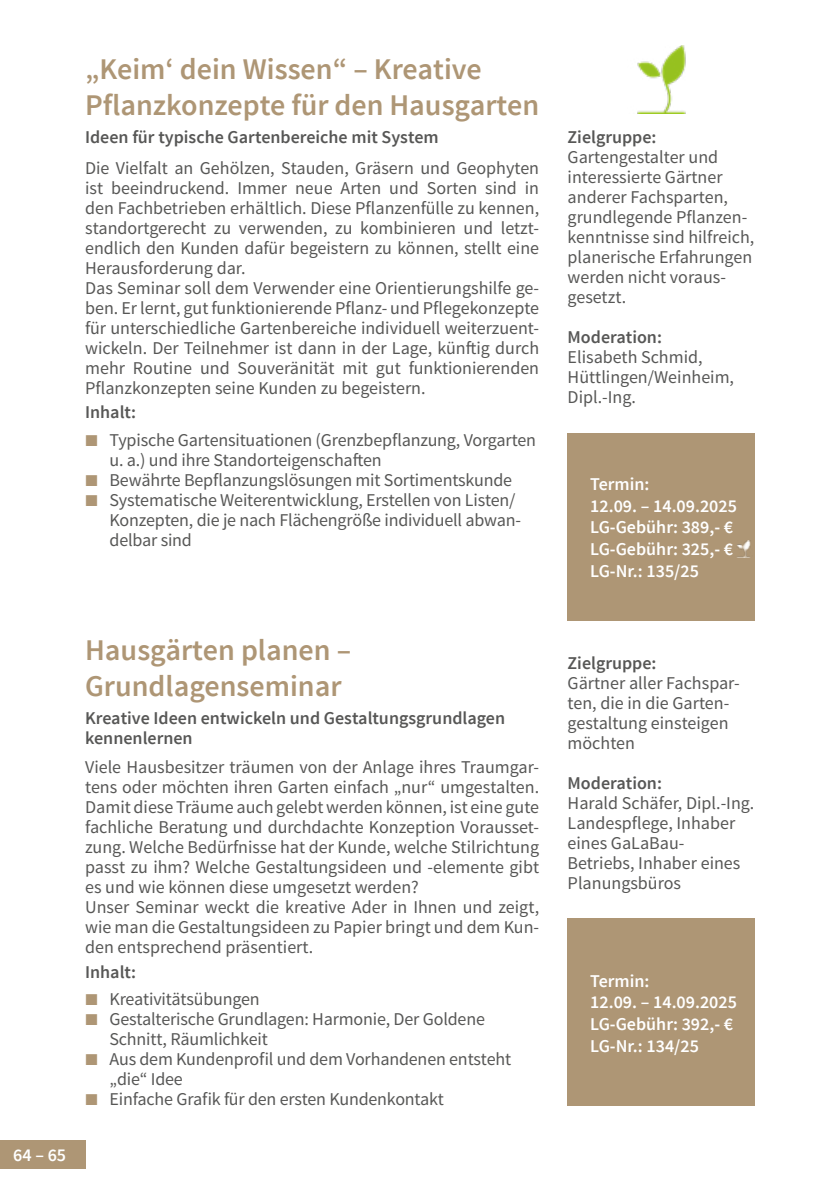
<style>
.page{position:relative;width:840px;height:1191px;background:#fff}
.page>*{position:absolute;margin:0;border:0;box-sizing:border-box;transform-origin:0 0}
.t1{font:600 30px/36px "Source Sans Pro";color:#ae9675}
.t2{font:18px/20px "Source Sans Pro";color:#575756}
.t3{font:600 18px/20px "Source Sans Pro";color:#575756}
.t4{font:600 18px/21.6px "Source Sans Pro";color:#fff}
.s1{font-family:"Source Serif Variable";color:#ae9675}
</style>
<div class="page">
<div style="left:0;top:1140px;width:85px;height:28px;background:#ae9675"></div>
<div style="left:567px;top:918px;width:187px;height:188px;background:#ae9675"></div>
<img style="left:637px;top:45px;width:49px;height:68px">
<div style="left:567px;top:433px;width:187px;height:187px;background:#ae9675"></div>
<img style="left:737px;top:540px;width:14px;height:17px">
<h1 class="t1" style="left:85px;top:51px;width:455px">„Keim‘ dein Wissen“ – Kreative<br>Pflanzkonzepte für den Hausgarten</h1>
<p class="t3" style="left:85px;top:128px;width:355px">Ideen für typische Gartenbereiche mit System</p>
<p class="t2" style="left:85px;top:159px;width:455px">Die Vielfalt an Gehölzen, Stauden, Gräsern und Geophyten ist beeindruckend. Immer neue Arten und Sorten sind in den Fachbetrieben erhältlich. Diese Pflanzenfülle zu kennen, standortgerecht zu verwenden, zu kombinieren und letzt&shy;endlich den Kunden dafür begeistern zu können, stellt eine Herausforderung dar.<br>Das Seminar soll dem Verwender eine Orientierungshilfe ge&shy;ben. Er lernt, gut funktionierende Pflanz- und Pflegekonzepte für unterschiedliche Gartenbereiche individuell weiterzuent&shy;wickeln. Der Teilnehmer ist dann in der Lage, künftig durch mehr Routine und Souveränität mit gut funktionierenden Pflanzkonzepten seine Kunden zu begeistern.</p>
<p class="t3" style="left:85px;top:403px;width:53px">Inhalt:</p>
<p class="t2" style="left:109px;top:430px;width:428px;text-indent:-24px"><span class="s1">■</span> Typische Gartensituationen (Grenzbepflanzung, Vorgarten u. a.) und ihre Standorteigenschaften</p>
<p class="t2" style="left:85px;top:470px;width:428px"><span class="s1">■</span> Bewährte Bepflanzungslösungen mit Sortimentskunde</p>
<p class="t2" style="left:109px;top:490px;width:413px;text-indent:-24px"><span class="s1">■</span> Systematische Weiterentwicklung, Erstellen von Listen/<br>Konzepten, die je nach Flächengröße individuell abwan&shy;delbar sind</p>
<p class="t4" style="left:13px;top:1144px;width:54px">64 – 65</p>
<h1 class="t1" style="left:85px;top:632px;width:267px">Hausgärten planen –<br>Grundlagenseminar</h1>
<p class="t3" style="left:85px;top:709px;width:421px">Kreative Ideen entwickeln und Gestaltungsgrundlagen kennenlernen</p>
<p class="t2" style="left:85px;top:757px;width:455px">Viele Hausbesitzer träumen von der Anlage ihres Traumgar&shy;tens oder möchten ihren Garten einfach „nur“ umgestalten.<br>Damit diese Träume auch gelebt werden können, ist eine gute fachliche Beratung und durchdachte Konzeption Vorausset&shy;zung. Welche Bedürfnisse hat der Kunde, welche Stilrichtung passt zu ihm? Welche Gestaltungsideen und -elemente gibt es und wie können diese umgesetzt werden?<br>Unser Seminar weckt die kreative Ader in Ihnen und zeigt, wie man die Gestaltungsideen zu Papier bringt und dem Kun&shy;den entsprechend präsentiert.</p>
<p class="t3" style="left:85px;top:962px;width:53px">Inhalt:</p>
<p class="t2" style="left:85px;top:989px;width:176px"><span class="s1">■</span> Kreativitätsübungen</p>
<p class="t2" style="left:109px;top:1009px;width:377px;text-indent:-24px"><span class="s1">■</span> Gestalterische Grundlagen: Harmonie, Der Goldene<br>Schnitt, Räumlichkeit</p>
<p class="t2" style="left:109px;top:1049px;width:403px;text-indent:-24px"><span class="s1">■</span> Aus dem Kundenprofil und dem Vorhandenen entsteht „die“ Idee</p>
<p class="t2" style="left:85px;top:1089px;width:360px"><span class="s1">■</span> Einfache Grafik für den ersten Kundenkontakt</p>
<p class="t3" style="left:567px;top:128px;width:90px">Zielgruppe:</p>
<p class="t2" style="left:567px;top:147px;width:188px">Gartengestalter und interessierte Gärtner anderer Fachsparten, grundlegende Pflanzen&shy;kenntnisse sind hilfreich, planerische Erfahrungen werden nicht voraus&shy;gesetzt.</p>
<p class="t3" style="left:567px;top:328px;width:96px">Moderation:</p>
<p class="t2" style="left:567px;top:347px;width:168px">Elisabeth Schmid,<br>Hüttlingen/Weinheim,<br>Dipl.-Ing.</p>
<p class="t4" style="left:590px;top:474px;width:148px">Termin:<br>12.09. – 14.09.2025<br>LG-Gebühr: 389,- €<br>LG-Gebühr: 325,- €<br>LG-Nr.: 135/25</p>
<p class="t3" style="left:567px;top:653px;width:90px">Zielgruppe:</p>
<p class="t2" style="left:567px;top:673px;width:173px">Gärtner aller Fachspar&shy;ten, die in die Garten&shy;gestaltung einsteigen möchten</p>
<p class="t3" style="left:567px;top:773px;width:96px">Moderation:</p>
<p class="t2" style="left:567px;top:793px;width:188px">Harald Schäfer, Dipl.-Ing.<br>Landespflege, Inhaber eines GaLaBau-<br>Betriebs, Inhaber eines<br>Planungsbüros</p>
<p class="t4" style="left:590px;top:970px;width:148px">Termin:<br>12.09. – 14.09.2025<br>LG-Gebühr: 392,- €<br>LG-Nr.: 134/25</p>
</div>
